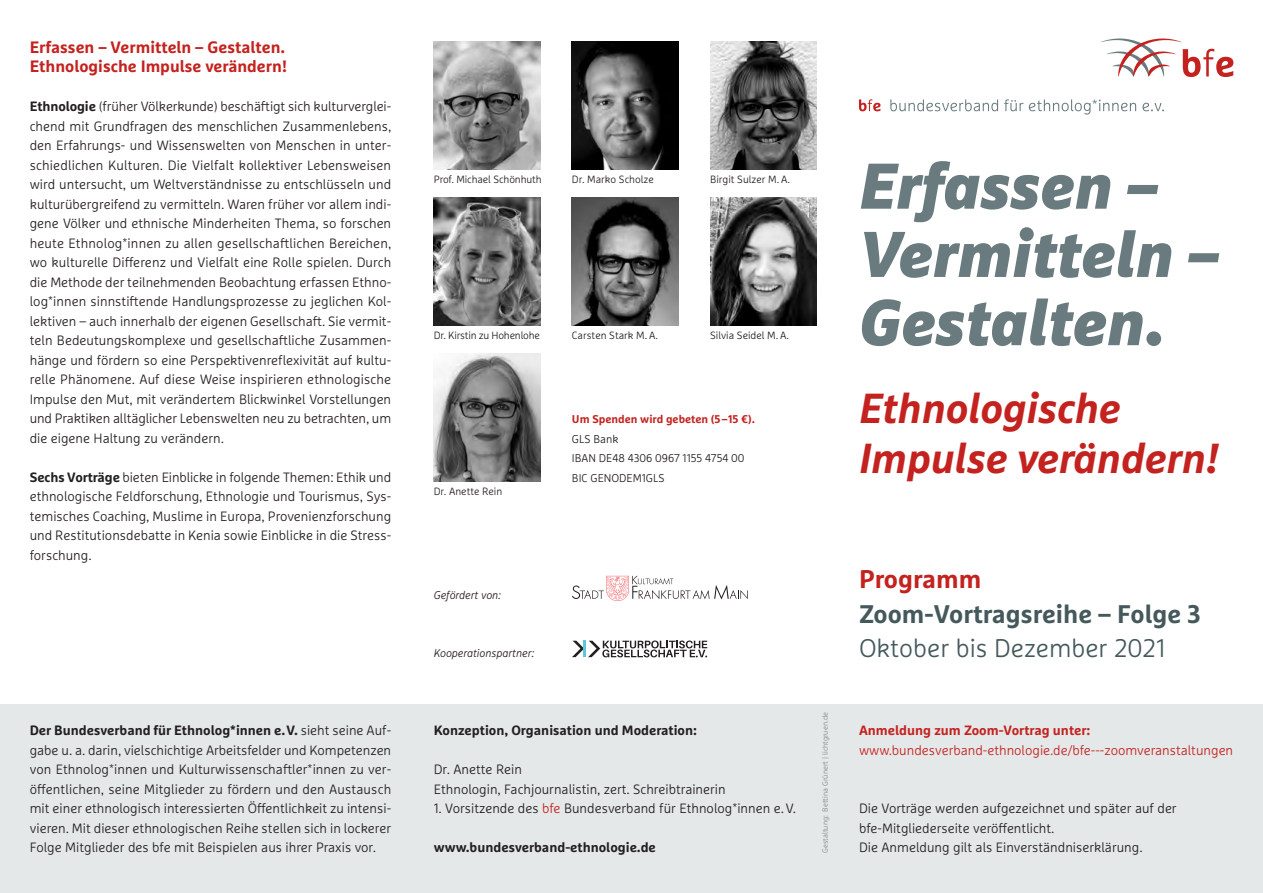
<style>
.page{position:relative;width:1263px;height:893px;background:#fff}
.page>*{position:absolute;margin:0;border:0;box-sizing:border-box;transform-origin:0 0}
.t1{font:italic 900 64.5px "Marselis Pro";color:#697b7e}
.t2{font:italic 700 42px "Marselis Pro";color:#c4221f}
.t3{font:700 25.5px "Marselis Pro";color:#45595c}
.t4{font:300 25.5px "Marselis Pro";color:#45595c}
.t5{font:700 25.5px "Marselis Pro";color:#c4221f}
.t6{font:700 16.5px "Marselis Pro";color:#c4221f}
.t7{font:300 13.5px/19.5px "Marselis Pro";color:#231f20;text-align:justify}
.t8{font:700 13.5px "Marselis Pro";color:#231f20}
.t9{font:300 13.5px "Marselis Pro";color:#c4221f}
.t10{font:700 13.5px "Marselis Pro";color:#c4221f}
.t11{font:300 11.25px "Marselis Pro";color:#231f20}
.t12{font:italic 300 11.25px "Marselis Pro";color:#231f20}
.t13{font:700 11.25px "Marselis Pro";color:#c4221f}
.t14{font:300 10.5px "Marselis Pro";color:#231f20}
.t15{font:300 7.5px "Marselis Pro";color:#848689}
.s1{font-weight:700}
.s2{color:#c4221f}
</style>
<div class="page">
<div style="left:0;top:704px;width:1263px;height:189px;background:#e5e8e9"></div>
<svg style="left:1101px;top:39px;width:132px;height:38px"></svg>
<svg style="left:859px;top:99px;width:21px;height:12px"></svg>
<svg style="left:890px;top:99px;width:108px;height:12px"></svg>
<svg style="left:1004px;top:99px;width:19px;height:12px"></svg>
<svg style="left:1029px;top:99px;width:107px;height:16px"></svg>
<svg style="left:1142px;top:103px;width:22px;height:8px"></svg>
<img style="left:710px;top:197px;width:106px;height:129px">
<img style="left:434px;top:41px;width:106px;height:129px">
<img style="left:572px;top:197px;width:106px;height:129px">
<img style="left:434px;top:197px;width:106px;height:129px">
<img style="left:710px;top:41px;width:106px;height:129px">
<img style="left:572px;top:41px;width:106px;height:129px">
<img style="left:434px;top:353px;width:106px;height:129px">
<svg style="left:572px;top:576px;width:176px;height:25px"></svg>
<svg style="left:572px;top:640px;width:135px;height:17px"></svg>
<p class="t6" style="left:30px;top:41px;width:257px">Erfassen – Vermitteln – Gestalten.</p>
<p class="t6" style="left:30px;top:60px;width:259px">Ethnologische Impulse verändern!</p>
<p class="t7" style="left:30px;top:98px;width:363px"><span class="s1">Ethnologie</span> (früher Völkerkunde) beschäftigt sich kulturverglei - chend mit Grundfragen des menschlichen Zusammenlebens, den Erfahrungs- und Wissenswelten von Menschen in unter&shy;schied lichen Kultu ren. Die Vielfalt kollektiver Lebensweisen wird untersucht, um Weltverständnisse zu entschlüsseln und kulturüber greifend zu vermitteln. Waren früher vor allem indi&shy;gene Völker und ethnische Minderheiten Thema, so forschen heute Ethnolo g*innen zu allen gesellschaftlichen Bereichen, wo kulturelle Diffe renz und Vielfalt eine Rolle spielen. Durch die Methode der teilnehmenden Beobachtung erfassen Ethno&shy;log*innen sinnstiftende Handlungsprozesse zu jeglichen Kol&shy;lektiven – auch innerhalb der eigenen Gesellschaft. Sie vermit&shy;teln Bedeutungskomplexe und gesellschaftliche Zusam men&shy;hänge und fördern so eine Perspektivenreflexivität auf kultu&shy;relle Phänomene. Auf diese Weise inspirieren ethnologische Impulse den Mut, mit verändertem Blickwinkel Vorstellungen und Praktiken alltäglicher Lebenswelten neu zu betrachten, um die eigene Haltung zu verändern.</p>
<p class="t7" style="left:30px;top:468px;width:363px"><span class="s1">Sechs Vorträge</span> bieten Einblicke in folgende Themen: Ethik und ethnologische Feldforschung, Ethnologie und Tourismus, Sys&shy;temisches Coaching, Muslime in Europa, Provenienzforschung und Restitutionsdebatte in Kenia sowie Einblicke in die Stress&shy;forschung.</p>
<p class="t7" style="left:30px;top:722px;width:363px"><span class="s1">Der Bundesverband für Ethnolog*innen e.V.</span> sieht seine Auf&shy;gabe u. a. darin, vielschichtige Arbeits felder und Kompetenzen von Ethnolog*innen und Kulturwissenschaftler*innen zu ver&shy;öffent li chen, seine Mitglieder zu fördern und den Austausch mit einer ethnologisch interessierten Öffentlichkeit zu intensi&shy;vieren. Mit dieser ethno logischen Reihe stellen sich in lockerer Folge Mitglie der des bfe mit Beispielen aus ihrer Praxis vor.</p>
<p class="t14" style="left:434px;top:176px;width:110px">Prof. Michael Schönhuth</p>
<p class="t14" style="left:572px;top:176px;width:83px">Dr. Marko Scholze</p>
<p class="t14" style="left:710px;top:176px;width:81px">Birgit Sulzer M. A.</p>
<p class="t14" style="left:434px;top:332px;width:108px">Dr. Kirstin zu Hohenlohe</p>
<p class="t14" style="left:710px;top:332px;width:80px">Silvia Seidel M. A.</p>
<p class="t14" style="left:572px;top:332px;width:88px">Carsten Stark M. A.</p>
<p class="t14" style="left:434px;top:488px;width:70px">Dr. Anette Rein</p>
<p class="t13" style="left:572px;top:415px;width:184px">Um Spenden wird gebeten (5–15 €).</p>
<p class="t11" style="left:572px;top:435px;width:48px">GLS Bank</p>
<p class="t11" style="left:572px;top:454px;width:174px">IBAN DE48 4306 0967 1155 4754 00</p>
<p class="t11" style="left:572px;top:474px;width:94px">BIC GENODEM1GLS</p>
<p class="t1" style="left:859px;top:149px;width:300px">Erfassen –</p>
<p class="t1" style="left:859px;top:217px;width:361px">Vermitteln –</p>
<p class="t1" style="left:859px;top:285px;width:306px">Gestalten.</p>
<p class="t2" style="left:859px;top:393px;width:263px">Ethnologische</p>
<p class="t2" style="left:859px;top:442px;width:360px">Impulse verändern!</p>
<p class="t12" style="left:434px;top:588px;width:69px">Gefördert von:</p>
<p class="t12" style="left:434px;top:647px;width:102px">Kooperationspartner:</p>
<p class="t8" style="left:434px;top:725px;width:265px">Konzeption, Organisation und Moderation:</p>
<p class="t7" style="left:434px;top:761px;width:90px">Dr. Anette Rein</p>
<p class="t7" style="left:434px;top:780px;width:293px">Ethnologin, Fachjournalistin, zert. Schreibtrainerin</p>
<p class="t7" style="left:434px;top:800px;width:364px">1. Vorsitzende des <span class="s2">bfe</span> Bundesverband für Ethnolog*innen e. V.</p>
<p class="t8" style="left:434px;top:842px;width:224px">www.bundesverband-ethnologie.de</p>
<p class="t15" style="left:822px;top:853px;width:142px;rotate:-90deg">Gestaltung: Bettina Grünert | lichtgruen.de</p>
<p class="t5" style="left:859px;top:570px;width:124px">Programm</p>
<p class="t3" style="left:859px;top:604px;width:343px">Zoom-Vortragsreihe – Folge 3</p>
<p class="t4" style="left:859px;top:639px;width:308px">Oktober bis Dezember 2021</p>
<p class="t10" style="left:859px;top:725px;width:233px">Anmeldung zum Zoom-Vortrag unter:</p>
<p class="t9" style="left:859px;top:745px;width:376px">www.bundesverband-ethnologie.de/bfe---zoomveranstaltungen</p>
<p class="t7" style="left:859px;top:800px;width:319px">Die Vorträge werden aufgezeichnet und später auf der</p>
<p class="t7" style="left:859px;top:819px;width:197px">bfe-Mitgliederseite veröffentlicht.</p>
<p class="t7" style="left:859px;top:839px;width:285px">Die Anmeldung gilt als Einverständniserklärung.</p>
</div>
